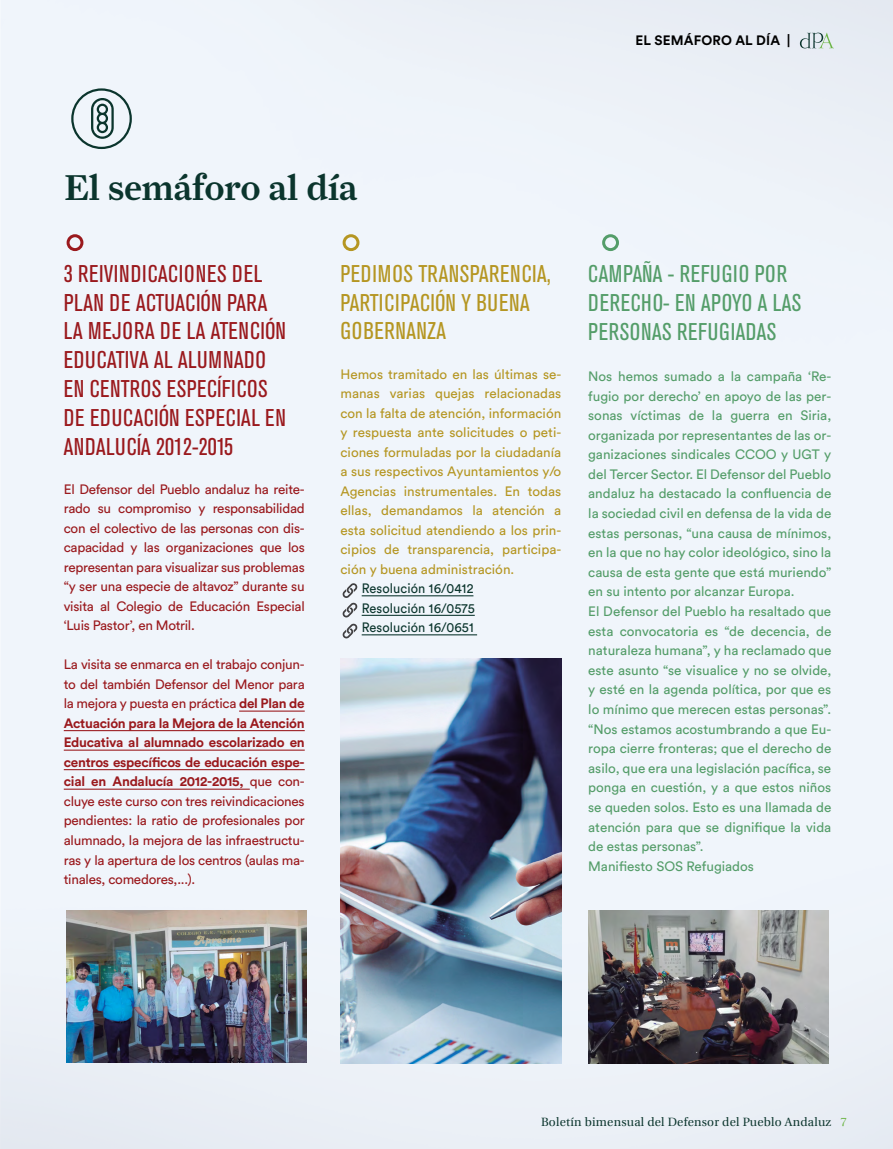
<style>
.page{position:relative;width:893px;height:1149px;background:#fff}
.page>*{position:absolute;margin:0;border:0;box-sizing:border-box;transform-origin:0 0}
.t1{font:500 36px "Farnham Display";color:#0b352d}
.t2{font:condensed 24px/28.8px "Akzidenz Grotesk BE";letter-spacing:.02em;color:#9a191d}
.t3{font:condensed 24px/28.8px "Akzidenz Grotesk BE";letter-spacing:.02em;color:#549d69}
.t4{font:condensed 24px/28.8px "Akzidenz Grotesk BE";letter-spacing:.02em;color:#b59622}
.t5{font:13.5px/19.6px "Circular Std";color:#549d69}
.t6{font:13.5px/19.5px "Circular Std";letter-spacing:-.02em;color:#9a191d;text-align:justify}
.t7{font:13.5px/19.5px "Circular Std";color:#b59622;text-align:justify}
.t8{font:13.5px/19.5px "Circular Std";letter-spacing:.01em;color:#0b352d;text-align:justify;scale:.95 1}
.t9{font:700 13.5px "Circular Std";letter-spacing:.01em;color:#000}
.t10{font:12px "Utopia";letter-spacing:.02em;color:#0b352d}
.s1{font-weight:700}
.s2{color:#6cb545}
</style>
<div class="page">
<div style="left:0;top:0;width:893px;height:1148px;background:#f0f5fb"></div>
<img style="left:588px;top:910px;width:240px;height:153px">
<img style="left:67px;top:910px;width:240px;height:152px">
<img style="left:340px;top:658px;width:221px;height:405px">
<div style="left:71px;top:88px;width:61px;height:61px;border:2px solid #0b352d;border-radius:50%"></div>
<hr style="left:362px;top:595px;width:111px;height:1px;background:#0b352d">
<hr style="left:362px;top:614px;width:113px;height:1px;background:#0b352d">
<hr style="left:362px;top:634px;width:115px;height:1px;background:#0b352d">
<svg style="left:91px;top:98px;width:23px;height:41px"></svg>
<div style="left:67px;top:234px;width:16px;height:17px;border:3px solid #9a191d;border-radius:50%"></div>
<div style="left:343px;top:234px;width:16px;height:17px;border:3px solid #b59622;border-radius:50%"></div>
<div style="left:602px;top:234px;width:17px;height:17px;border:3px solid #549d69;border-radius:50%"></div>
<hr style="left:239px;top:710px;width:66px;height:1px;background:#9a191d">
<hr style="left:64px;top:729px;width:241px;height:2px;background:#9a191d">
<hr style="left:64px;top:749px;width:241px;height:1px;background:#9a191d">
<hr style="left:64px;top:768px;width:241px;height:2px;background:#9a191d">
<hr style="left:64px;top:788px;width:186px;height:1px;background:#9a191d">
<svg style="left:800px;top:33px;width:34px;height:15px"></svg>
<svg style="left:342px;top:623px;width:16px;height:15px"></svg>
<svg style="left:342px;top:583px;width:16px;height:34px"></svg>
<p class="t9" style="left:636px;top:31px;width:156px">EL SEMÁFORO AL DÍA |</p>
<h1 class="t1" style="left:64px;top:166px;width:295px">El semáforo al día</h1>
<h2 class="t2" style="left:64px;top:259px;width:224px">3 REIVINDICACIONES DEL<br>PLAN DE ACTUACIÓN PARA<br>LA MEJORA DE LA ATENCIÓN<br>EDUCATIVA AL ALUMNADO<br>EN CENTROS ESPECÍFICOS<br>DE EDUCACIÓN ESPECIAL EN<br>ANDALUCÍA 2012-2015</h2>
<p class="t6" style="left:64px;top:479px;width:242px">El Defensor del Pueblo andaluz ha reite&shy;rado su compromiso y responsabilidad con el colectivo de las personas con dis&shy;capacidad y las organizaciones que los representan para visualizar sus problemas “y ser una especie de altavoz” durante su visita al Colegio de Educación Especial ‘Luis Pastor’, en Motril.</p>
<p class="t6" style="left:64px;top:654px;width:242px">La visita se enmarca en el trabajo conjun&shy;to del también Defensor del Menor para la mejora y puesta en práctica <span class="s1">del Plan de Actuación para la Mejora de la Atención Educativa al alumnado escolarizado en centros específicos de educación espe&shy;cial en Andalucía 2012-2015,</span> que con&shy;cluye este curso con tres reivindicaciones pendientes: la ratio de profesionales por alumnado, la mejora de las infraestructu&shy;ras y la apertura de los centros (aulas ma&shy;tinales, comedores,...).</p>
<h2 class="t4" style="left:340px;top:259px;width:212px">PEDIMOS TRANSPARENCIA,<br>PARTICIPACIÓN Y BUENA<br>GOBERNANZA</h2>
<p class="t7" style="left:340px;top:364px;width:222px">Hemos tramitado en las últimas se&shy;manas varias quejas relacionadas con la falta de atención, información y respuesta ante solicitudes o peti&shy;ciones formuladas por la ciudadanía a sus respectivos Ayuntamientos y/o Agencias instrumentales. En todas ellas, demandamos la atención a esta solicitud atendiendo a los prin&shy;cipios de transparencia, participa&shy;ción y buena administración.</p>
<p class="t8" style="left:362px;top:578px;width:121px">Resolución 16/0412<br>Resolución 16/0575<br>Resolución 16/0651</p>
<h2 class="t3" style="left:588px;top:259px;width:215px">CAMPAÑA - REFUGIO POR<br>DERECHO- EN APOYO A LAS<br>PERSONAS REFUGIADAS</h2>
<p class="t5" style="left:588px;top:366px;width:245px">Nos hemos sumado a la campaña ‘Re&shy;fugio por derecho’ en apoyo de las per&shy;sonas víctimas de la guerra en Siria, organizada por representantes de las or&shy;ganizaciones sindicales CCOO y UGT y del Tercer Sector. El Defensor del Pueblo andaluz ha destacado la confluencia de la sociedad civil en defensa de la vida de estas personas, “una causa de mínimos, en la que no hay color ideológico, sino la causa de esta gente que está muriendo” en su intento por alcanzar Europa.<br>El Defensor del Pueblo ha resaltado que esta convocatoria es “de decencia, de naturaleza humana”, y ha reclamado que este asunto “se visualice y no se olvide, y esté en la agenda política, por que es lo mínimo que merecen estas personas”. “Nos estamos acostumbrando a que Eu&shy;ropa cierre fronteras; que el derecho de asilo, que era una legislación pacífica, se ponga en cuestión, y a que estos niños se queden solos. Esto es una llamada de atención para que se dignifique la vida de estas personas”.<br>Manifiesto SOS Refugiados</p>
<p class="t10" style="left:541px;top:1114px;width:307px">Boletín bimensual del Defensor del Pueblo Andaluz <span class="s2">7</span></p>
</div>
